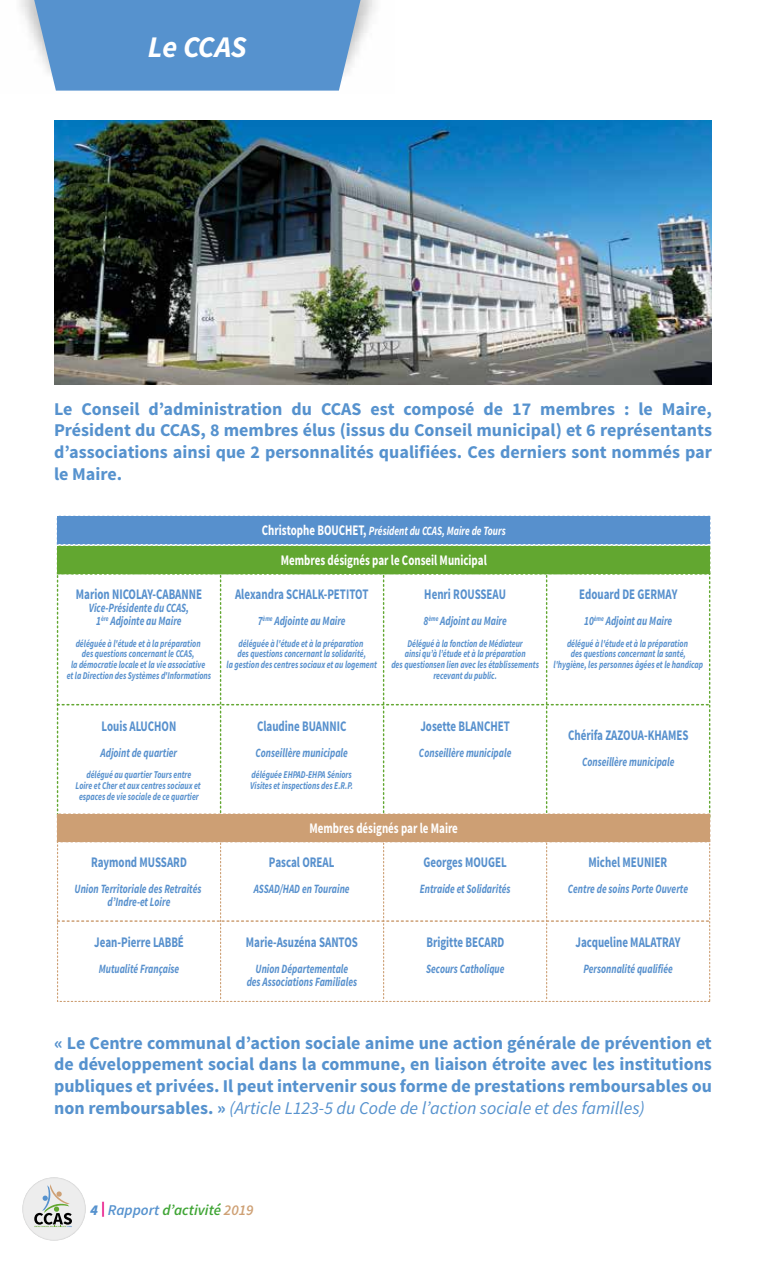
<style>
.page{position:relative;width:766px;height:1263px;background:#fff}
.page>*{position:absolute;margin:0;border:0;box-sizing:border-box;transform-origin:0 0}
.t1{font:italic 700 30px "Source Sans Pro";letter-spacing:-.015em;color:#fff}
.t2{font:700 18px/21.6px "Source Sans Pro";color:#5692ce;text-align:justify}
.t3{font:italic 600 15px "Source Sans Pro";color:#3fa535}
.t4{font:700 14.55px "Source Sans Pro";color:#5790cd;scale:.75 1}
.t5{font:700 14.55px "Source Sans Pro";color:#fff;scale:.75 1}
.t6{font:italic 700 12.6px/13px "Source Sans Pro";color:#5790cd;text-align:center;scale:.75 1}
.t7{font:italic 700 12.6px "Source Sans Pro";color:#fff;scale:.75 1}
.t8{font:italic 700 10.35px/10.6px "Source Sans Pro";color:#5790cd;text-align:center;scale:.75 1}
.s1{font-style:normal;font-size:14.55px}
.s2{font-weight:400;font-style:italic}
.s3{font-weight:900;color:#5692ce}
.s4{font-weight:900;color:#e6007d}
.s5{color:#5692ce}
.s6{color:#cea074}
</style>
<div class="page">
<div style="left:22px;top:1177px;width:64px;height:64px;background:#ededed;border-radius:50%"></div>
<svg style="left:34px;top:1184px;width:38px;height:43px"></svg>
<svg style="left:34px;top:0;width:326px;height:91px;background:#6098d0"></svg>
<div style="left:58px;top:516px;width:651px;height:28px;background:#5790cd"></div>
<div style="left:57px;top:516px;width:653px;height:29px;border:2px dashed #5790cd"></div>
<div style="left:58px;top:546px;width:651px;height:28px;background:#62a730"></div>
<svg style="left:57px;top:574px;width:652px;height:238px"></svg>
<div style="left:58px;top:814px;width:651px;height:27px;background:#cd9f74"></div>
<div style="left:57px;top:813px;width:653px;height:29px;border:2px dashed #cd9f74"></div>
<svg style="left:58px;top:841px;width:651px;height:157px"></svg>
<img style="left:54px;top:120px;width:657px;height:264px">
<h1 class="t1" style="left:148px;top:27px;width:100px">Le CCAS</h1>
<p class="t2" style="left:54px;top:399px;width:659px">Le Conseil d’administration du CCAS est composé de 17 membres : le Maire, Président du CCAS, 8 membres élus (issus du Conseil municipal) et 6 représentants d’associations ainsi que 2 personnalités qualifiées. Ces derniers sont nommés par le Maire.</p>
<h3 class="t4" style="left:76px;top:585px;width:170px">Marion NICOLAY-CABANNE</h3>
<p class="t6" style="left:89px;top:601px;width:135px">Vice-Présidente du CCAS,<br>1<sup>ère</sup> Adjointe au Maire</p>
<p class="t8" style="left:67px;top:638px;width:194px">déléguée à l'étude et à la préparation<br>des questions concernant le CCAS,<br>la démocratie locale et la vie associative<br>et la Direction des Systèmes d'Informations</p>
<p class="t7" style="left:262px;top:523px;width:326px"><span class="s1">Christophe BOUCHET,</span> Président du CCAS, Maire de Tours</p>
<h3 class="t5" style="left:281px;top:551px;width:276px">Membres désignés par le Conseil Municipal</h3>
<h3 class="t4" style="left:235px;top:585px;width:179px">Alexandra SCHALK-PETITOT</h3>
<p class="t6" style="left:258px;top:614px;width:119px">7<sup>ème</sup> Adjointe au Maire</p>
<p class="t8" style="left:226px;top:638px;width:202px">déléguée à l'étude et à la préparation<br>des questions concernant la solidarité,<br>la gestion des centres sociaux et au logement</p>
<h3 class="t4" style="left:424px;top:585px;width:110px">Henri ROUSSEAU</h3>
<p class="t6" style="left:423px;top:614px;width:112px">8<sup>ème</sup> Adjoint au Maire</p>
<p class="t8" style="left:391px;top:638px;width:198px">Délégué à la fonction de Médiateur<br>ainsi qu’à l’étude et à la préparation<br>des questionsen lien avec les établissements recevant du public.</p>
<h3 class="t4" style="left:579px;top:585px;width:133px">Edouard DE GERMAY</h3>
<p class="t6" style="left:584px;top:614px;width:119px">10<sup>ème</sup> Adjoint au Maire</p>
<p class="t8" style="left:553px;top:638px;width:201px">délégué à l'étude et à la préparation<br>des questions concernant la santé, l'hygiène, les personnes âgées et le handicap</p>
<h3 class="t4" style="left:102px;top:717px;width:101px">Louis ALUCHON</h3>
<p class="t6" style="left:101px;top:746px;width:104px">Adjoint de quartier</p>
<p class="t8" style="left:76px;top:770px;width:168px">délégué au quartier Tours entre<br>Loire et Cher et aux centres sociaux et espaces de vie sociale de ce quartier</p>
<h3 class="t4" style="left:91px;top:853px;width:129px">Raymond MUSSARD</h3>
<p class="t6" style="left:75px;top:882px;width:170px">Union Territoriale des Retraités d’Indre-et Loire</p>
<h3 class="t4" style="left:94px;top:933px;width:121px">Jean-Pierre LABBÉ</h3>
<p class="t6" style="left:99px;top:962px;width:109px">Mutualité Française</p>
<h3 class="t4" style="left:257px;top:717px;width:121px">Claudine BUANNIC</h3>
<p class="t6" style="left:255px;top:746px;width:125px">Conseillère municipale</p>
<p class="t8" style="left:250px;top:770px;width:139px;text-align:left">déléguée EHPAD-EHPA Séniors<br>Visites et inspections des E.R.P.</p>
<h3 class="t4" style="left:420px;top:717px;width:121px">Josette BLANCHET</h3>
<p class="t6" style="left:419px;top:746px;width:125px">Conseillère municipale</p>
<h3 class="t5" style="left:309px;top:819px;width:199px">Membres désignés par le Maire</h3>
<h3 class="t4" style="left:269px;top:853px;width:89px">Pascal OREAL</h3>
<p class="t6" style="left:254px;top:882px;width:129px">ASSAD/HAD en Touraine</p>
<h3 class="t4" style="left:246px;top:933px;width:151px">Marie-Asuzéna SANTOS</h3>
<p class="t6" style="left:246px;top:962px;width:149px">Union Départementale<br>des Associations Familiales</p>
<h3 class="t4" style="left:423px;top:853px;width:112px">Georges MOUGEL</h3>
<p class="t6" style="left:419px;top:882px;width:122px">Entraide et Solidarités</p>
<h3 class="t4" style="left:426px;top:933px;width:105px">Brigitte BECARD</h3>
<p class="t6" style="left:426px;top:962px;width:106px">Secours Catholique</p>
<h3 class="t4" style="left:568px;top:726px;width:162px">Chérifa ZAZOUA-KHAMES</h3>
<p class="t6" style="left:582px;top:755px;width:125px">Conseillère municipale</p>
<h3 class="t4" style="left:588px;top:853px;width:106px">Michel MEUNIER</h3>
<p class="t6" style="left:567px;top:882px;width:162px">Centre de soins Porte Ouverte</p>
<h3 class="t4" style="left:575px;top:933px;width:142px">Jacqueline MALATRAY</h3>
<p class="t6" style="left:583px;top:962px;width:121px">Personnalité qualifiée</p>
<p class="t2" style="left:54px;top:1033px;width:659px">« Le Centre communal d’action sociale anime une action générale de prévention et de développement social dans la commune, en liaison étroite avec les institutions publiques et privées. Il peut intervenir sous forme de prestations remboursables ou non remboursables. » <span class="s2">(Article L123-5 du Code de l’action sociale et des familles)</span></p>
<h3 class="t3" style="left:90px;top:1200px;width:165px"><span class="s3">4</span> <span class="s4">|</span> <span class="s5">Rapport</span> d’activité <span class="s6">2019</span></h3>
</div>
